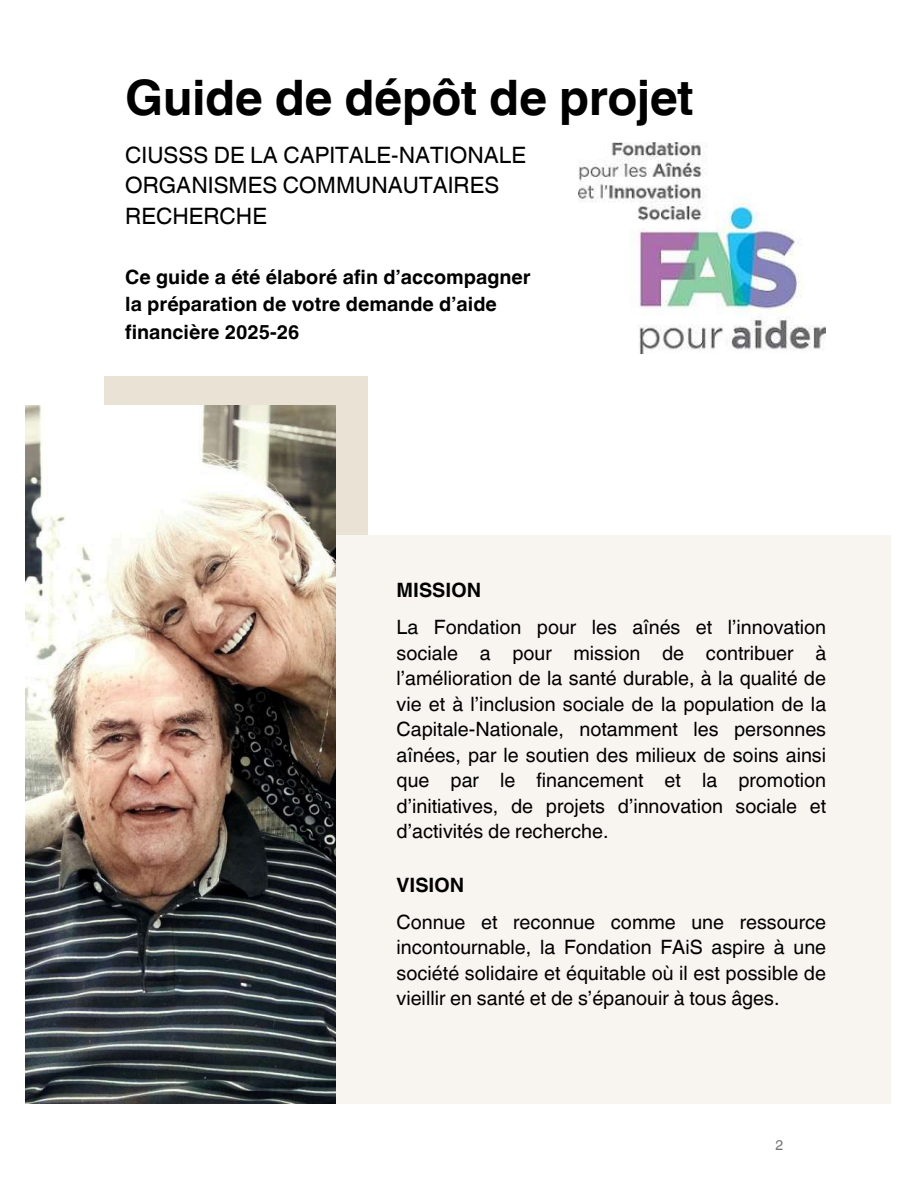
<style>
.page{position:relative;width:918px;height:1188px;background:#fff}
.page>*{position:absolute;margin:0;border:0;box-sizing:border-box;transform-origin:0 0}
.t1{font:700 48.9px "Helvetica World";letter-spacing:-.015em;color:#000}
.t2{font:22.5px/30.8px "Helvetica World";color:#000}
.t3{font:19.8px/25.5px "Helvetica World";color:#000;text-align:justify}
.t4{font:700 19.8px/27.5px "Helvetica World";color:#000}
.t5{font:14.1px "Helvetica World";color:#737373}
</style>
<div class="page">
<div style="left:104px;top:376px;width:263px;height:476px;background:#ebe2d6"></div>
<div style="left:295px;top:535px;width:595px;height:569px;background:#f8f5f1"></div>
<img style="left:26px;top:406px;width:310px;height:698px">
<img style="left:578px;top:143px;width:248px;height:210px">
<h1 class="t1" style="left:125px;top:58px;width:570px">Guide de dépôt de projet</h1>
<p class="t2" style="left:125px;top:139px;width:402px">CIUSSS DE LA CAPITALE-NATIONALE<br>ORGANISMES COMMUNAUTAIRES<br>RECHERCHE</p>
<p class="t4" style="left:125px;top:261px;width:407px">Ce guide a été élaboré afin d’accompagner la préparation de votre demande d’aide financière 2025-26</p>
<p class="t4" style="left:397px;top:575px;width:86px">MISSION</p>
<p class="t3" style="left:397px;top:615px;width:431px">La Fondation pour les aînés et l’innovation sociale a pour mission de contribuer à l’amélioration de la santé durable, à la qualité de vie et à l’inclusion sociale de la population de la Capitale-Nationale, notamment les personnes aînées, par le soutien des milieux de soins ainsi que par le financement et la promotion d’initiatives, de projets d’innovation sociale et d’activités de recherche.</p>
<p class="t4" style="left:397px;top:869px;width:69px">VISION</p>
<p class="t3" style="left:397px;top:909px;width:431px">Connue et reconnue comme une ressource incontournable, la Fondation FAiS aspire à une société solidaire et équitable où il est possible de vieillir en santé et de s’épanouir à tous âges.</p>
<p class="t5" style="left:776px;top:1137px;width:9px">2</p>
</div>
